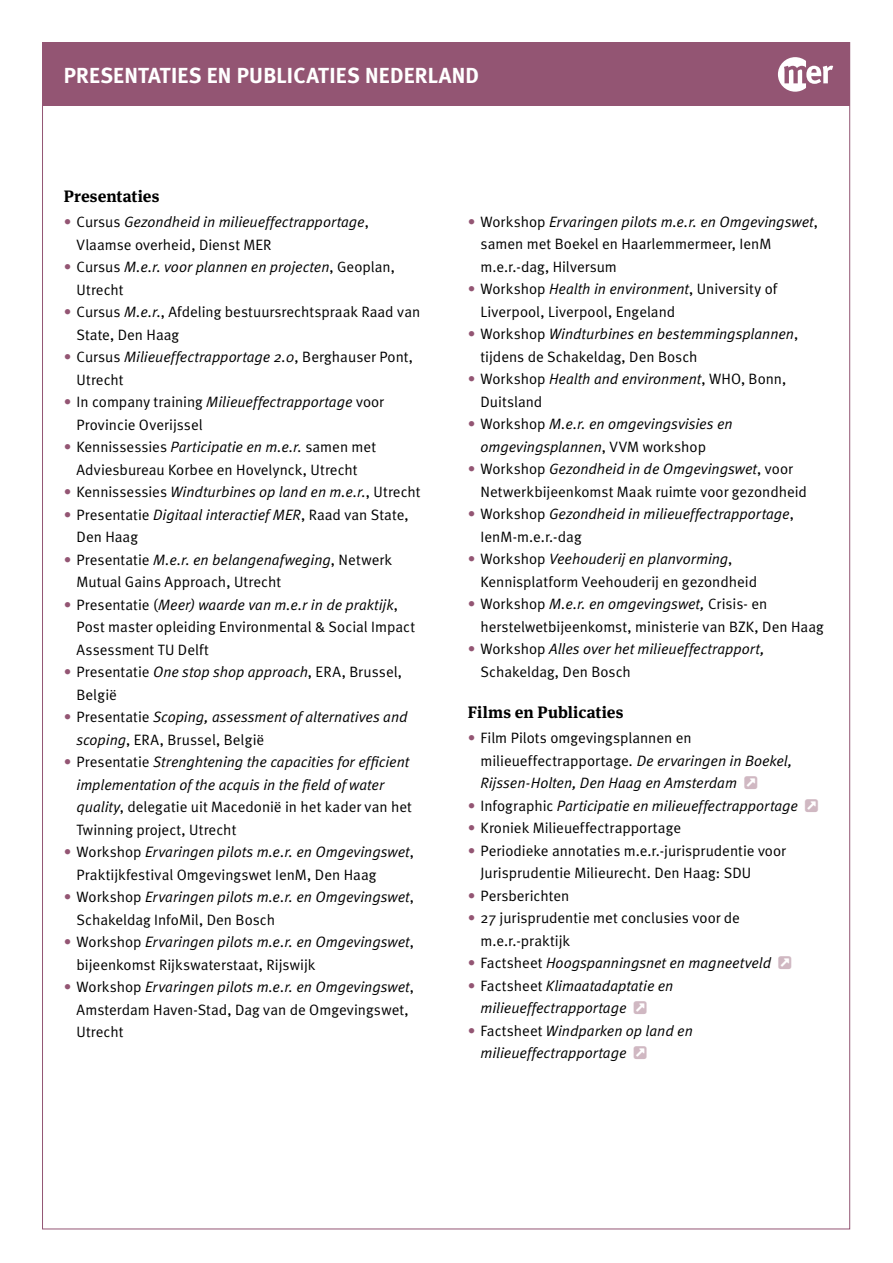
<style>
.page{position:relative;width:893px;height:1263px;background:#fff}
.page>*{position:absolute;margin:0;border:0;box-sizing:border-box;transform-origin:0 0}
.t1{font:21.75px "Meta Bold LF";letter-spacing:.01em;color:#fff}
.t2{font:700 16.5px "Meta Serif";letter-spacing:.005em;color:#000}
.t3{font:15px/22.5px "Meta Normal";color:#000}
.t4{font:italic 15px/22.5px "Meta Normal";color:#000}
.s1{font-style:normal;color:#935573}
.s2{font-style:normal}
.s3{color:#935573}
.s4{font-style:italic}
</style>
<div class="page">
<div style="left:43px;top:43px;width:807px;height:63px;background:#935573"></div>
<svg style="left:778px;top:57px;width:55px;height:35px"></svg>
<h1 class="t1" style="left:64px;top:62px;width:417px">PRESENTATIES EN PUBLICATIES NEDERLAND</h1>
<p class="t2" style="left:64px;top:182px;width:97px">Presentaties</p>
<p class="t4" style="left:77px;top:211px;width:294px;text-indent:-13px"><span class="s1">•</span> <span class="s2">Cursus</span> Gezondheid in milieueffectrapportage<span class="s2">,<br>Vlaamse overheid, Dienst MER</span></p>
<p class="t4" style="left:77px;top:256px;width:320px;text-indent:-13px"><span class="s1">•</span> <span class="s2">Cursus</span> M.e.r. voor plannen en projecten<span class="s2">, Geoplan,<br>Utrecht</span></p>
<p class="t3" style="left:77px;top:301px;width:345px;text-indent:-13px"><span class="s3">•</span> Cursus <span class="s4">M.e.r</span>., Afdeling bestuursrechtspraak Raad van<br>State, Den Haag</p>
<p class="t3" style="left:77px;top:346px;width:338px;text-indent:-13px"><span class="s3">•</span> Cursus <span class="s4">Milieueffectrapportage 2.0</span>, Berghauser Pont,<br>Utrecht</p>
<p class="t3" style="left:77px;top:391px;width:309px;text-indent:-13px"><span class="s3">•</span> In company training <span class="s4">Milieueffectrapportage</span> voor<br>Provincie Overijssel</p>
<p class="t3" style="left:64px;top:436px;width:314px;text-align:center"><span class="s3">•</span> Kennissessies <span class="s4">Participatie en m.e.r.</span> samen met<br>Adviesbureau Korbee en Hovelynck, Utrecht</p>
<p class="t4" style="left:64px;top:481px;width:358px"><span class="s1">•</span> <span class="s2">Kennissessies</span> Windturbines op land en m.e.r.<span class="s2">, Utrecht</span></p>
<p class="t3" style="left:77px;top:503px;width:334px;text-indent:-13px"><span class="s3">•</span> Presentatie <span class="s4">Digitaal interactief MER</span>, Raad van State,<br>Den Haag</p>
<p class="t3" style="left:77px;top:548px;width:317px;text-indent:-13px"><span class="s3">•</span> Presentatie <span class="s4">M.e.r. en belangenafweging</span>, Netwerk<br>Mutual Gains Approach, Utrecht</p>
<p class="t3" style="left:77px;top:593px;width:340px;text-indent:-13px"><span class="s3">•</span> Presentatie (<span class="s4">Meer) waarde van m.e.r in de praktijk</span>,<br>Post master opleiding Environmental &amp; Social Impact<br>Assessment TU Delft</p>
<p class="t3" style="left:77px;top:661px;width:327px;text-indent:-13px"><span class="s3">•</span> Presentatie <span class="s4">One stop shop approach</span>, ERA, Brussel,<br>België</p>
<p class="t4" style="left:77px;top:706px;width:333px;text-indent:-13px"><span class="s1">•</span> <span class="s2">Presentatie</span> Scoping, assessment of alternatives and scoping<span class="s2">, ERA, Brussel, België</span></p>
<p class="t4" style="left:76px;top:751px;width:337px;text-indent:-13px"><span class="s1">•</span> <span class="s2">Presentatie</span> Strenghtening the capacities for efficient implementation of the acquis in the field of water quality<span class="s2">, delegatie uit Macedonië in het kader van het Twinning project, Utrecht</span></p>
<p class="t3" style="left:76px;top:841px;width:339px;text-indent:-13px"><span class="s3">•</span> Workshop <span class="s4">Ervaringen pilots m.e.r. en Omgevingswet</span>,<br>Praktijkfestival Omgevingswet IenM, Den Haag</p>
<p class="t4" style="left:76px;top:886px;width:339px;text-indent:-13px"><span class="s1">•</span> <span class="s2">Workshop</span> Ervaringen pilots m.e.r. en Omgevingswet<span class="s2">,<br>Schakeldag InfoMil, Den Bosch</span></p>
<p class="t3" style="left:76px;top:931px;width:339px;text-indent:-13px"><span class="s3">•</span> Workshop <span class="s4">Ervaringen pilots m.e.r. en Omgevingswet</span>, bijeenkomst Rijkswaterstaat, Rijswijk</p>
<p class="t3" style="left:76px;top:976px;width:339px;text-indent:-13px"><span class="s3">•</span> Workshop <span class="s4">Ervaringen pilots m.e.r. en Omgevingswet</span>,<br>Amsterdam Haven-Stad, Dag van de Omgevingswet,<br>Utrecht</p>
<p class="t3" style="left:480px;top:210px;width:339px;text-indent:-13px"><span class="s3">•</span> Workshop <span class="s4">Ervaringen pilots m.e.r. en Omgevingswet</span>, samen met Boekel en Haarlemmermeer, IenM m.e.r.-dag, Hilversum</p>
<p class="t3" style="left:480px;top:278px;width:298px;text-indent:-13px"><span class="s3">•</span> Workshop <span class="s4">Health in environment</span>, University of<br>Liverpool, Liverpool, Engeland</p>
<p class="t3" style="left:480px;top:323px;width:319px;text-indent:-13px"><span class="s3">•</span> Workshop <span class="s4">Windturbines en bestemmingsplannen</span>, tijdens de Schakeldag, Den Bosch</p>
<p class="t3" style="left:480px;top:368px;width:307px;text-indent:-13px"><span class="s3">•</span> Workshop <span class="s4">Health and environment</span>, WHO, Bonn,<br>Duitsland</p>
<p class="t4" style="left:480px;top:413px;width:254px;text-indent:-13px"><span class="s1">•</span> <span class="s2">Workshop</span> M.e.r. en omgevingsvisies en omgevingsplannen<span class="s2">, VVM workshop</span></p>
<p class="t3" style="left:480px;top:458px;width:328px;text-indent:-13px"><span class="s3">•</span> Workshop <span class="s4">Gezondheid in de Omgevingswet</span>, voor<br>Netwerkbijeenkomst Maak ruimte voor gezondheid</p>
<p class="t4" style="left:480px;top:503px;width:315px;text-indent:-13px"><span class="s1">•</span> <span class="s2">Workshop</span> Gezondheid in milieueffectrapportage<span class="s2">,<br>IenM-m.e.r.-dag</span></p>
<p class="t3" style="left:480px;top:548px;width:278px;text-indent:-13px"><span class="s3">•</span> Workshop <span class="s4">Veehouderij en planvorming</span>,<br>Kennisplatform Veehouderij en gezondheid</p>
<p class="t3" style="left:480px;top:593px;width:345px;text-indent:-13px"><span class="s3">•</span> Workshop <span class="s4">M.e.r. en omgevingswet,</span> Crisis- en herstelwetbijeenkomst, ministerie van BZK, Den Haag</p>
<p class="t4" style="left:480px;top:638px;width:286px;text-indent:-13px"><span class="s1">•</span> <span class="s2">Workshop</span> Alles over het milieueffectrapport,<br><span class="s2">Schakeldag, Den Bosch</span></p>
<p class="t2" style="left:468px;top:698px;width:157px">Films en Publicaties</p>
<p class="t4" style="left:480px;top:727px;width:313px;text-indent:-13px"><span class="s1">•</span> <span class="s2">Film Pilots omgevingsplannen en milieueffectrapportage</span>. De ervaringen in Boekel,<br>Rijssen-Holten, Den Haag en Amsterdam</p>
<p class="t4" style="left:468px;top:794px;width:332px"><span class="s1">•</span> <span class="s2">Infographic</span> Participatie en milieueffectrapportage</p>
<p class="t3" style="left:468px;top:817px;width:215px"><span class="s3">•</span> Kroniek Milieueffectrapportage</p>
<p class="t3" style="left:480px;top:839px;width:307px;text-indent:-13px"><span class="s3">•</span> Periodieke annotaties m.e.r.-jurisprudentie voor<br>Jurisprudentie Milieurecht. Den Haag: SDU</p>
<p class="t3" style="left:468px;top:884px;width:103px"><span class="s3">•</span> Persberichten</p>
<p class="t3" style="left:480px;top:907px;width:261px;text-indent:-13px"><span class="s3">•</span> 27 jurisprudentie met conclusies voor de m.e.r.-praktijk</p>
<p class="t4" style="left:468px;top:952px;width:305px"><span class="s1">•</span> <span class="s2">Factsheet</span> Hoogspanningsnet en magneetveld</p>
<p class="t4" style="left:480px;top:974px;width:195px;text-indent:-13px"><span class="s1">•</span> <span class="s2">Factsheet</span> Klimaatadaptatie en milieueffectrapportage</p>
<p class="t4" style="left:480px;top:1019px;width:214px;text-indent:-13px"><span class="s1">•</span> <span class="s2">Factsheet</span> Windparken op land en milieueffectrapportage</p>
</div>
